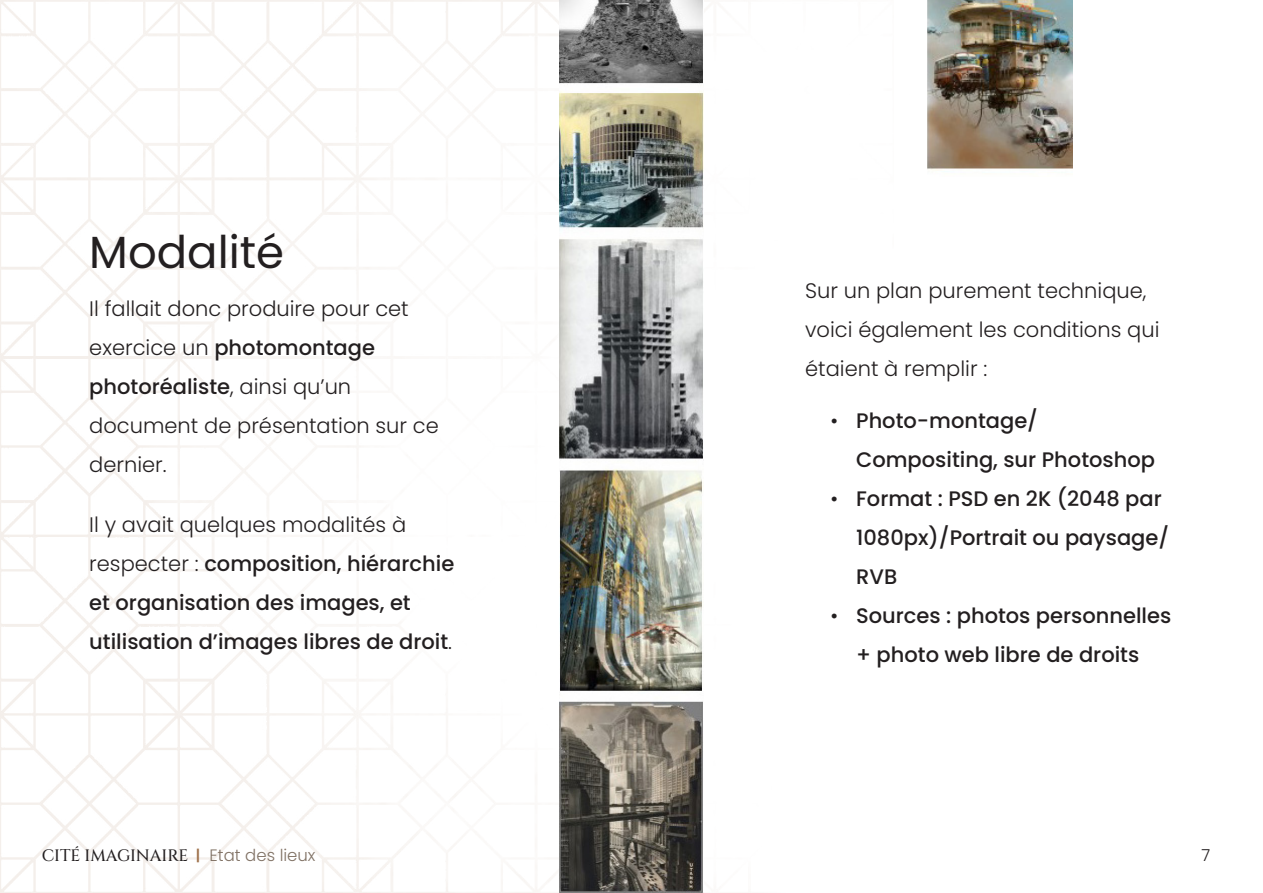
<style>
.page{position:relative;width:1263px;height:893px;background:#fff}
.page>*{position:absolute;margin:0;border:0;box-sizing:border-box;transform-origin:0 0}
.titre_sous_chapitre{font:45px "Poppins";color:#231f20}
.t1{font:500 21px/39px "Poppins";color:#231f20}
.t2{font:300 21px/39px "Poppins";color:#231f20}
.t3{font:500 16.5px "Cinzel";color:#231f20}
.t4{font:300 16.5px "Poppins";color:#231f20}
.s1{font-weight:500}
.s2{font-weight:300}
.s3{font-family:"Barlow";font-weight:600;color:#9e704a}
.s4{font-family:"Poppins";font-weight:300;color:#807164}
</style>
<div class="page">
<img style="left:0;top:0;width:704px;height:893px">
<img style="left:559px;top:0;width:144px;height:893px">
<img style="left:928px;top:0;width:144px;height:171px">
<p class="titre_sous_chapitre" style="left:89px;top:226px;width:196px">Modalité</p>
<p class="t2" style="left:89px;top:289px;width:351px">Il fallait donc produire pour cet exercice un <span class="s1">photomontage photoréaliste</span>, ainsi qu’un document de présentation sur ce dernier.</p>
<p class="t1" style="left:89px;top:505px;width:367px"><span class="s2">Il y avait quelques modalités à respecter :</span> composition, hiérarchie et organisation des images, et utilisation d’images libres de droit<span class="s2">.</span></p>
<p class="t2" style="left:805px;top:272px;width:356px">Sur un plan purement technique, voici également les conditions qui étaient à remplir :</p>
<p class="t1" style="left:856px;top:401px;width:300px;text-indent:-26px"><span class="s2">•</span> Photo-montage/<br>Compositing, sur Photoshop</p>
<p class="t1" style="left:856px;top:479px;width:315px;text-indent:-26px"><span class="s2">•</span> Format : PSD en 2K (2048 par<br>1080px)/Portrait ou paysage/<br>RVB</p>
<p class="t1" style="left:831px;top:596px;width:342px;text-align:center"><span class="s2">•</span> Sources : photos personnelles + photo web libre de droits</p>
<p class="t3" style="left:42px;top:845px;width:275px">CITÉ IMAGINAIRE <span class="s3">|</span> <span class="s4">Etat des lieux</span></p>
<p class="t4" style="left:1201px;top:846px;width:10px">7</p>
</div>
